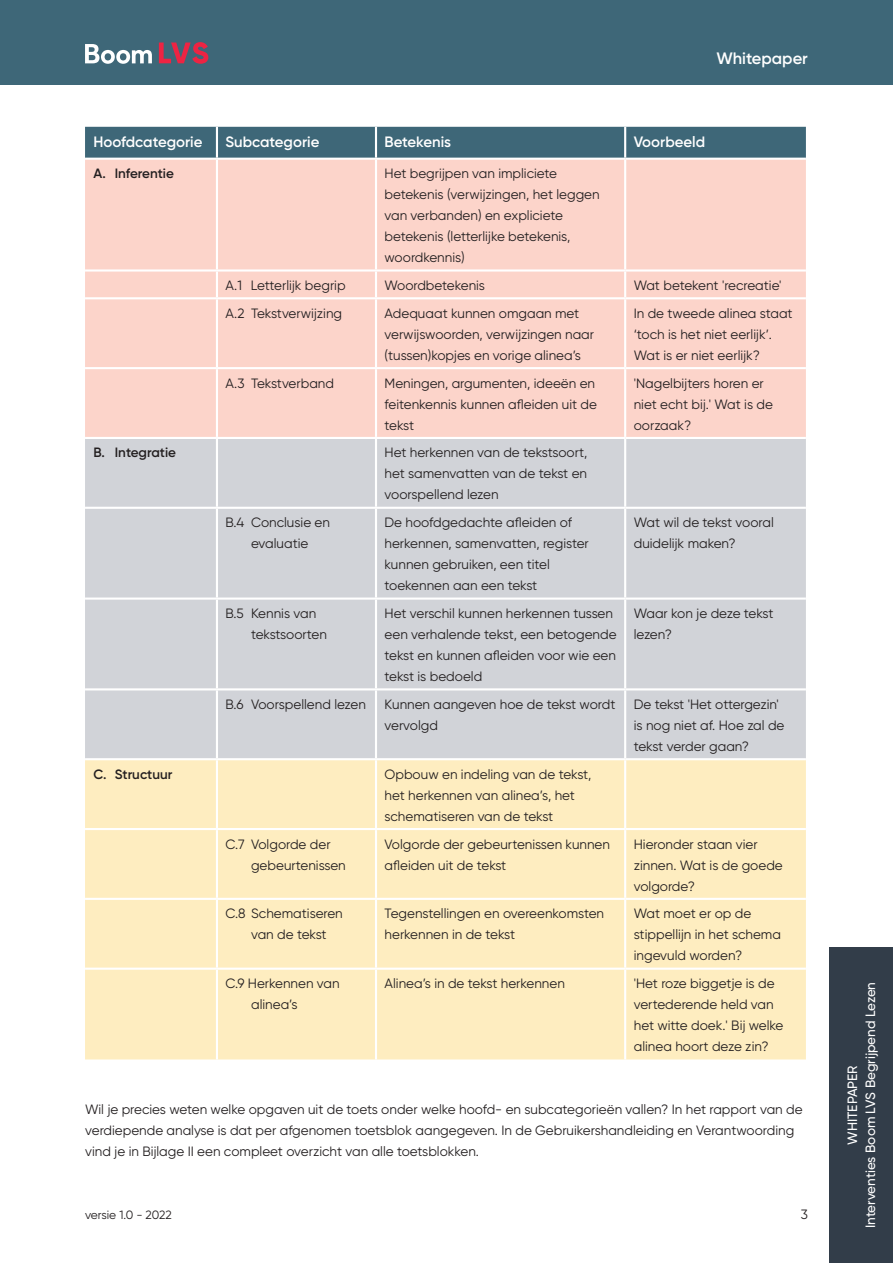
<style>
.page{position:relative;width:893px;height:1263px;background:#fff}
.page>*{position:absolute;margin:0;border:0;box-sizing:border-box;transform-origin:0 0}
.t1{font:600 16.5px "Gilroy";color:#fff}
.t2{font:600 15px "Gilroy";color:#fff}
.t3{font:13.5px/21px "Gilroy";color:#231f20}
.t4{font:500 13.5px/18px "Gilroy";color:#fff;text-align:center}
.t5{font:600 13.5px "Gilroy";color:#231f20}
.t6{font:13.5px/21px "Gilroy";letter-spacing:-.02em;color:#231f20}
.t7{font:12px "Gilroy";letter-spacing:-.01em;color:#231f20}
</style>
<div class="page">
<div style="left:0;top:0;width:893px;height:85px;background:#3e6778"></div>
<div style="left:85px;top:127px;width:721px;height:31px;background:#3e6778"></div>
<div style="left:85px;top:160px;width:721px;height:277px;background:#fcd4ca"></div>
<div style="left:85px;top:439px;width:721px;height:319px;background:#d1d3d8"></div>
<div style="left:85px;top:760px;width:721px;height:299px;background:#feedc0"></div>
<hr style="left:216px;top:127px;width:2px;height:31px;background:#fff">
<hr style="left:375px;top:127px;width:2px;height:31px;background:#fff">
<hr style="left:624px;top:127px;width:2px;height:31px;background:#fff">
<hr style="left:216px;top:160px;width:2px;height:109px;background:#fff">
<hr style="left:375px;top:160px;width:2px;height:109px;background:#fff">
<hr style="left:624px;top:160px;width:2px;height:109px;background:#fff">
<hr style="left:85px;top:269px;width:132px;height:3px;background:#fff">
<hr style="left:217px;top:269px;width:159px;height:3px;background:#fff">
<hr style="left:216px;top:272px;width:2px;height:25px;background:#fff">
<hr style="left:376px;top:269px;width:249px;height:3px;background:#fff">
<hr style="left:375px;top:272px;width:2px;height:25px;background:#fff">
<hr style="left:625px;top:269px;width:181px;height:3px;background:#fff">
<hr style="left:624px;top:272px;width:2px;height:25px;background:#fff">
<hr style="left:85px;top:297px;width:132px;height:2px;background:#fff">
<hr style="left:217px;top:297px;width:159px;height:2px;background:#fff">
<hr style="left:216px;top:299px;width:2px;height:68px;background:#fff">
<hr style="left:376px;top:297px;width:249px;height:2px;background:#fff">
<hr style="left:375px;top:299px;width:2px;height:68px;background:#fff">
<hr style="left:625px;top:297px;width:181px;height:2px;background:#fff">
<hr style="left:624px;top:299px;width:2px;height:68px;background:#fff">
<hr style="left:85px;top:367px;width:132px;height:2px;background:#fff">
<hr style="left:217px;top:367px;width:159px;height:2px;background:#fff">
<hr style="left:216px;top:369px;width:2px;height:68px;background:#fff">
<hr style="left:376px;top:367px;width:249px;height:2px;background:#fff">
<hr style="left:375px;top:369px;width:2px;height:68px;background:#fff">
<hr style="left:625px;top:367px;width:181px;height:2px;background:#fff">
<hr style="left:624px;top:369px;width:2px;height:68px;background:#fff">
<hr style="left:216px;top:439px;width:2px;height:68px;background:#fff">
<hr style="left:375px;top:439px;width:2px;height:68px;background:#fff">
<hr style="left:624px;top:439px;width:2px;height:68px;background:#fff">
<hr style="left:85px;top:507px;width:132px;height:2px;background:#fff">
<hr style="left:217px;top:507px;width:159px;height:2px;background:#fff">
<hr style="left:216px;top:509px;width:2px;height:88px;background:#fff">
<hr style="left:376px;top:507px;width:249px;height:2px;background:#fff">
<hr style="left:375px;top:509px;width:2px;height:88px;background:#fff">
<hr style="left:625px;top:507px;width:181px;height:2px;background:#fff">
<hr style="left:624px;top:509px;width:2px;height:88px;background:#fff">
<hr style="left:85px;top:597px;width:132px;height:3px;background:#fff">
<hr style="left:217px;top:597px;width:159px;height:3px;background:#fff">
<hr style="left:216px;top:600px;width:2px;height:88px;background:#fff">
<hr style="left:376px;top:597px;width:249px;height:3px;background:#fff">
<hr style="left:375px;top:600px;width:2px;height:88px;background:#fff">
<hr style="left:625px;top:597px;width:181px;height:3px;background:#fff">
<hr style="left:624px;top:600px;width:2px;height:88px;background:#fff">
<hr style="left:85px;top:688px;width:132px;height:2px;background:#fff">
<hr style="left:217px;top:688px;width:159px;height:2px;background:#fff">
<hr style="left:216px;top:690px;width:2px;height:68px;background:#fff">
<hr style="left:376px;top:688px;width:249px;height:2px;background:#fff">
<hr style="left:375px;top:690px;width:2px;height:68px;background:#fff">
<hr style="left:625px;top:688px;width:181px;height:2px;background:#fff">
<hr style="left:624px;top:690px;width:2px;height:68px;background:#fff">
<hr style="left:216px;top:760px;width:2px;height:68px;background:#fff">
<hr style="left:375px;top:760px;width:2px;height:68px;background:#fff">
<hr style="left:624px;top:760px;width:2px;height:68px;background:#fff">
<hr style="left:85px;top:828px;width:132px;height:2px;background:#fff">
<hr style="left:217px;top:828px;width:159px;height:2px;background:#fff">
<hr style="left:216px;top:830px;width:2px;height:68px;background:#fff">
<hr style="left:376px;top:828px;width:249px;height:2px;background:#fff">
<hr style="left:375px;top:830px;width:2px;height:68px;background:#fff">
<hr style="left:625px;top:828px;width:181px;height:2px;background:#fff">
<hr style="left:624px;top:830px;width:2px;height:68px;background:#fff">
<hr style="left:85px;top:898px;width:132px;height:2px;background:#fff">
<hr style="left:217px;top:898px;width:159px;height:2px;background:#fff">
<hr style="left:216px;top:900px;width:2px;height:67px;background:#fff">
<hr style="left:376px;top:898px;width:249px;height:2px;background:#fff">
<hr style="left:375px;top:900px;width:2px;height:67px;background:#fff">
<hr style="left:625px;top:898px;width:181px;height:2px;background:#fff">
<hr style="left:624px;top:900px;width:2px;height:67px;background:#fff">
<hr style="left:85px;top:967px;width:132px;height:3px;background:#fff">
<hr style="left:217px;top:967px;width:159px;height:3px;background:#fff">
<hr style="left:216px;top:970px;width:2px;height:89px;background:#fff">
<hr style="left:376px;top:967px;width:249px;height:3px;background:#fff">
<hr style="left:375px;top:970px;width:2px;height:89px;background:#fff">
<hr style="left:625px;top:967px;width:181px;height:3px;background:#fff">
<hr style="left:624px;top:970px;width:2px;height:89px;background:#fff">
<div style="left:829px;top:947px;width:64px;height:316px;background:#323d49"></div>
<svg style="left:85px;top:44px;width:67px;height:20px"></svg>
<svg style="left:159px;top:42px;width:49px;height:22px"></svg>
<p class="t1" style="left:717px;top:48px;width:93px">Whitepaper</p>
<p class="t2" style="left:94px;top:133px;width:110px">Hoofdcategorie</p>
<p class="t2" style="left:225px;top:133px;width:95px">Subcategorie</p>
<p class="t2" style="left:384px;top:133px;width:68px">Betekenis</p>
<p class="t2" style="left:634px;top:133px;width:73px">Voorbeeld</p>
<p class="t5" style="left:94px;top:165px;width:82px">A. Inferentie</p>
<p class="t3" style="left:384px;top:163px;width:217px">Het begrijpen van impliciete betekenis (verwijzingen, het leggen van verbanden) en expliciete betekenis (letterlijke betekenis, woordkennis)</p>
<p class="t3" style="left:225px;top:274px;width:122px">A.1 Letterlijk begrip</p>
<p class="t3" style="left:384px;top:274px;width:102px">Woordbetekenis</p>
<p class="t3" style="left:634px;top:274px;width:149px">Wat betekent 'recreatie'</p>
<p class="t3" style="left:225px;top:302px;width:118px">A.2 Tekstverwijzing</p>
<p class="t3" style="left:384px;top:302px;width:211px">Adequaat kunnen omgaan met verwijswoorden, verwijzingen naar (tussen)kopjes en vorige alinea’s</p>
<p class="t3" style="left:634px;top:302px;width:160px">In de tweede alinea staat ‘toch is het niet eerlijk’.<br>Wat is er niet eerlijk?</p>
<p class="t3" style="left:225px;top:372px;width:110px">A.3 Tekstverband</p>
<p class="t3" style="left:385px;top:372px;width:214px">Meningen, argumenten, ideeën en feitenkennis kunnen afleiden uit de tekst</p>
<p class="t3" style="left:634px;top:372px;width:141px">'Nagelbijters horen er niet echt bij.' Wat is de oorzaak?</p>
<p class="t5" style="left:94px;top:444px;width:84px">B. Integratie</p>
<p class="t3" style="left:385px;top:442px;width:204px;text-align:justify">Het herkennen van de tekstsoort, het samenvatten van de tekst en voorspellend lezen</p>
<p class="t3" style="left:225px;top:512px;width:106px;text-align:center">B.4 Conclusie en evaluatie</p>
<p class="t3" style="left:385px;top:512px;width:206px">De hoofdgedachte afleiden of herkennen, samenvatten, register kunnen gebruiken, een titel toekennen aan een tekst</p>
<p class="t3" style="left:634px;top:512px;width:142px">Wat wil de tekst vooral duidelijk maken?</p>
<p class="t3" style="left:251px;top:603px;width:77px;text-indent:-26px">B.5 Kennis van tekstsoorten</p>
<p class="t3" style="left:385px;top:603px;width:234px">Het verschil kunnen herkennen tussen een verhalende tekst, een betogende tekst en kunnen afleiden voor wie een tekst is bedoeld</p>
<p class="t6" style="left:634px;top:603px;width:141px">Waar kon je deze tekst lezen?</p>
<p class="t3" style="left:226px;top:693px;width:142px">B.6 Voorspellend lezen</p>
<p class="t3" style="left:385px;top:693px;width:232px">Kunnen aangeven hoe de tekst wordt vervolgd</p>
<p class="t3" style="left:634px;top:693px;width:152px">De tekst 'Het ottergezin' is nog niet af. Hoe zal de tekst verder gaan?</p>
<p class="t5" style="left:94px;top:765px;width:80px">C. Structuur</p>
<p class="t3" style="left:385px;top:763px;width:208px">Opbouw en indeling van de tekst, het herkennen van alinea’s, het schematiseren van de tekst</p>
<p class="t3" style="left:251px;top:833px;width:96px;text-indent:-26px">C.7 Volgorde der gebeurtenissen</p>
<p class="t3" style="left:385px;top:833px;width:227px">Volgorde der gebeurtenissen kunnen afleiden uit de tekst</p>
<p class="t3" style="left:634px;top:833px;width:151px">Hieronder staan vier zinnen. Wat is de goede volgorde?</p>
<p class="t3" style="left:251px;top:903px;width:93px;text-indent:-26px">C.8 Schematiseren van de tekst</p>
<p class="t3" style="left:385px;top:903px;width:221px">Tegenstellingen en overeenkomsten herkennen in de tekst</p>
<p class="t3" style="left:634px;top:903px;width:149px">Wat moet er op de stippellijn in het schema ingevuld worden?</p>
<p class="t3" style="left:251px;top:973px;width:90px;text-indent:-26px">C.9 Herkennen van alinea’s</p>
<p class="t3" style="left:385px;top:973px;width:182px">Alinea’s in de tekst herkennen</p>
<p class="t3" style="left:634px;top:973px;width:151px">'Het roze biggetje is de vertederende held van het witte doek.' Bij welke alinea hoort deze zin?</p>
<p class="t3" style="left:85px;top:1099px;width:719px">Wil je precies weten welke opgaven uit de toets onder welke hoofd- en subcategorieën vallen? In het rapport van de verdiepende analyse is dat per afgenomen toetsblok aangegeven. In de Gebruikershandleiding en Verantwoording vind je in Bijlage II een compleet overzicht van alle toetsblokken.</p>
<p class="t7" style="left:85px;top:1207px;width:88px">versie 1.0 - 2022</p>
<p class="t3" style="left:801px;top:1203px;width:9px">3</p>
<p class="t4" style="left:843px;top:1228px;width:248px;rotate:-90deg">WHITEPAPER<br>Interventies Boom LVS Begrijpend Lezen</p>
</div>
